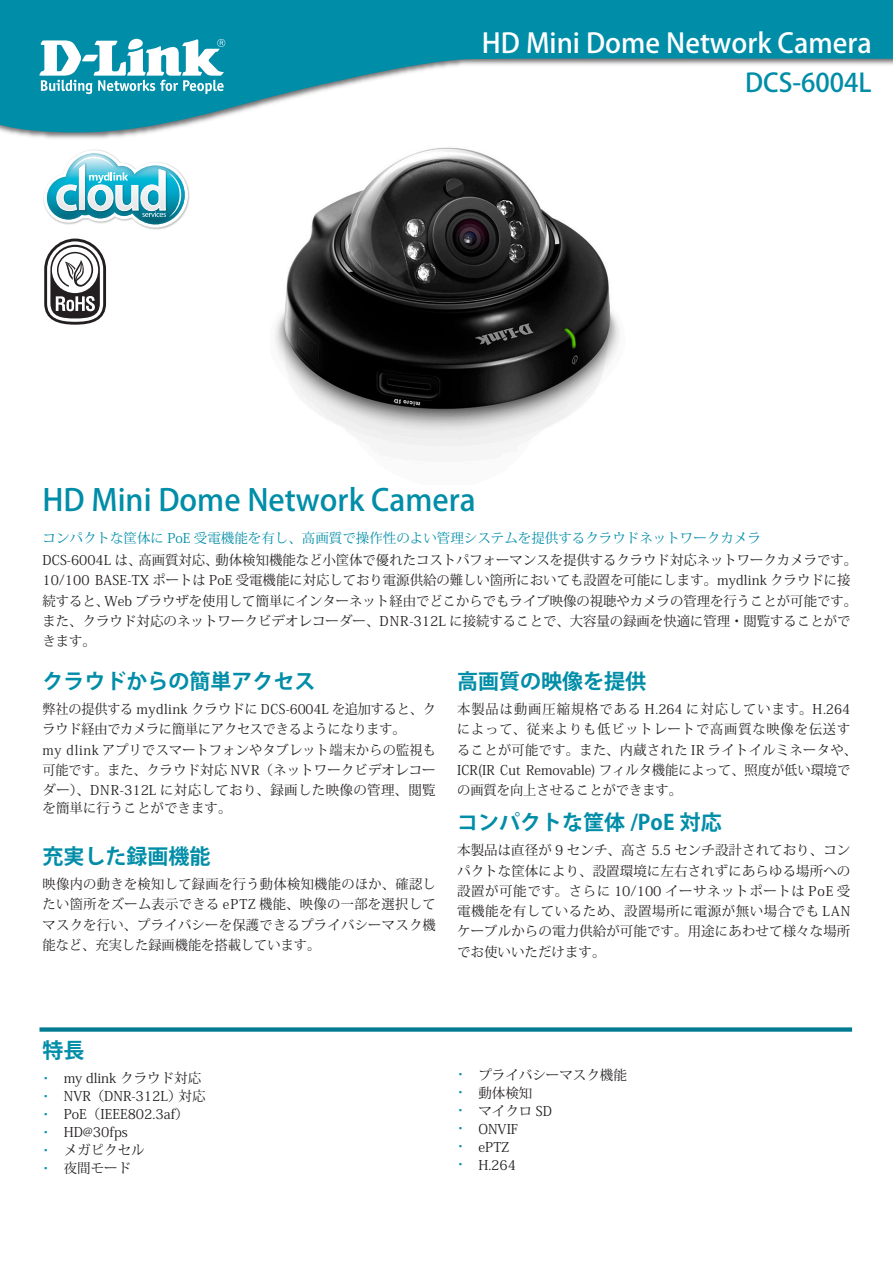
<style>
.page{position:relative;width:893px;height:1263px;background:#fff}
.page>*{position:absolute;margin:0;border:0;box-sizing:border-box;transform-origin:0 0}
.t1{font:500 30px "Koz Go Pro";color:#008da8}
.t2{font:500 27px "Koz Go Pro";color:#fff}
.t3{font:500 25.5px "Koz Go Pro";color:#008da8}
.t4{font:700 21px "Koz Go Pro";color:#008da8}
.t5{font:13.5px/20.2px "Koz Min Pro";color:#231f20}
.t6{font:13.5px/20.2px "Koz Min Pro";letter-spacing:.03em;color:#231f20}
.t7{font:13.5px "Koz Min Pro";color:#008da8}
.s1{font-family:"MS Mincho";color:#008da8}
</style>
<div class="page">
<img style="left:5px;top:132px;width:149px;height:7px">
<svg style="left:0;top:0;width:893px;height:132px;fill:#008da8"></svg>
<svg style="left:39px;top:38px;width:186px;height:56px"></svg>
<div style="left:39px;top:1027px;width:813px;height:5px;background:#007b91"></div>
<img style="left:257px;top:120px;width:379px;height:330px">
<img style="left:43px;top:149px;width:147px;height:81px">
<svg style="left:44px;top:150px;width:144px;height:78px"></svg>
<svg style="left:44px;top:239px;width:62px;height:86px"></svg>
<h2 class="t2" style="left:482px;top:25px;width:391px">HD Mini Dome Network Camera</h2>
<h3 class="t3" style="left:745px;top:66px;width:128px">DCS-6004L</h3>
<h1 class="t1" style="left:43px;top:481px;width:435px">HD Mini Dome Network Camera</h1>
<p class="t7" style="left:43px;top:528px;width:720px">コンパクトな筐体に PoE 受電機能を有し、高画質で操作性のよい管理システムを提供するクラウドネットワークカメラ</p>
<p class="t5" style="left:43px;top:549px;width:816px">DCS-6004L は、高画質対応、動体検知機能など小筐体で優れたコストパフォーマンスを提供するクラウド対応ネットワークカメラです。10/100 BASE-TX ポートは PoE 受電機能に対応しており電源供給の難しい箇所においても設置を可能にします。mydlink クラウドに接続すると、Web ブラウザを使用して簡単にインターネット経由でどこからでもライブ映像の視聴やカメラの管理を行うことが可能です。また、クラウド対応のネットワークビデオレコーダー、DNR-312L に接続することで、大容量の録画を快適に管理・閲覧することができます。</p>
<h3 class="t4" style="left:43px;top:668px;width:274px">クラウドからの簡単アクセス</h3>
<p class="t5" style="left:43px;top:698px;width:395px">弊社の提供する mydlink クラウドに DCS-6004L を追加すると、クラウド経由でカメラに簡単にアクセスできるようになります。<br>my dlink アプリでスマートフォンやタブレット端末からの監視も可能です。また、クラウド対応 NVR（ネットワークビデオレコーダー）、DNR-312L に対応しており、録画した映像の管理、閲覧</p>
<p class="t5" style="left:43px;top:797px;width:190px">を簡単に行うことができます。</p>
<h3 class="t4" style="left:43px;top:843px;width:169px">充実した録画機能</h3>
<p class="t5" style="left:43px;top:873px;width:395px;text-align:justify">映像内の動きを検知して録画を行う動体検知機能のほか、確認したい箇所をズーム表示できる ePTZ 機能、映像の一部を選択してマスクを行い、プライバシーを保護できるプライバシーマスク機能など、充実した録画機能を搭載しています。</p>
<h3 class="t4" style="left:457px;top:668px;width:190px">高画質の映像を提供</h3>
<p class="t6" style="left:457px;top:698px;width:401px">本製品は動画圧縮規格である H.264 に対応しています。H.264によって、従来よりも低ビットレートで高画質な映像を伝送することが可能です。また、内蔵された IR ライトイルミネータや、ICR(IR Cut Removable) フィルタ機能によって、照度が低い環境での画質を向上させることができます。</p>
<h3 class="t4" style="left:457px;top:809px;width:266px">コンパクトな筐体 /PoE 対応</h3>
<p class="t5" style="left:457px;top:840px;width:395px;text-align:justify">本製品は直径が 9 センチ、高さ 5.5 センチ設計されており、コンパクトな筐体により、設置環境に左右されずにあらゆる場所への設置が可能です。さらに 10/100 イーサネットポートは PoE 受電機能を有しているため、設置場所に電源が無い場合でも LANケーブルからの電力供給が可能です。用途にあわせて様々な場所でお使いいただけます。</p>
<h3 class="t4" style="left:43px;top:1037px;width:43px">特長</h3>
<p class="t5" style="left:43px;top:1067px;width:160px"><span class="s1">▪</span> my dlink クラウド対応</p>
<p class="t5" style="left:43px;top:1085px;width:164px"><span class="s1">▪</span> NVR（DNR-312L）対応</p>
<p class="t5" style="left:43px;top:1103px;width:148px"><span class="s1">▪</span> PoE（IEEE802.3af）</p>
<p class="t5" style="left:43px;top:1121px;width:87px"><span class="s1">▪</span> HD@30fps</p>
<p class="t5" style="left:43px;top:1139px;width:104px"><span class="s1">▪</span> メガピクセル</p>
<p class="t5" style="left:43px;top:1157px;width:90px"><span class="s1">▪</span> 夜間モード</p>
<p class="t5" style="left:457px;top:1064px;width:171px"><span class="s1">▪</span> プライバシーマスク機能</p>
<p class="t5" style="left:457px;top:1082px;width:77px"><span class="s1">▪</span> 動体検知</p>
<p class="t5" style="left:457px;top:1100px;width:96px"><span class="s1">▪</span> マイクロ SD</p>
<p class="t5" style="left:457px;top:1118px;width:63px"><span class="s1">▪</span> ONVIF</p>
<p class="t5" style="left:457px;top:1136px;width:54px"><span class="s1">▪</span> ePTZ</p>
<p class="t5" style="left:457px;top:1154px;width:61px"><span class="s1">▪</span> H.264</p>
</div>
